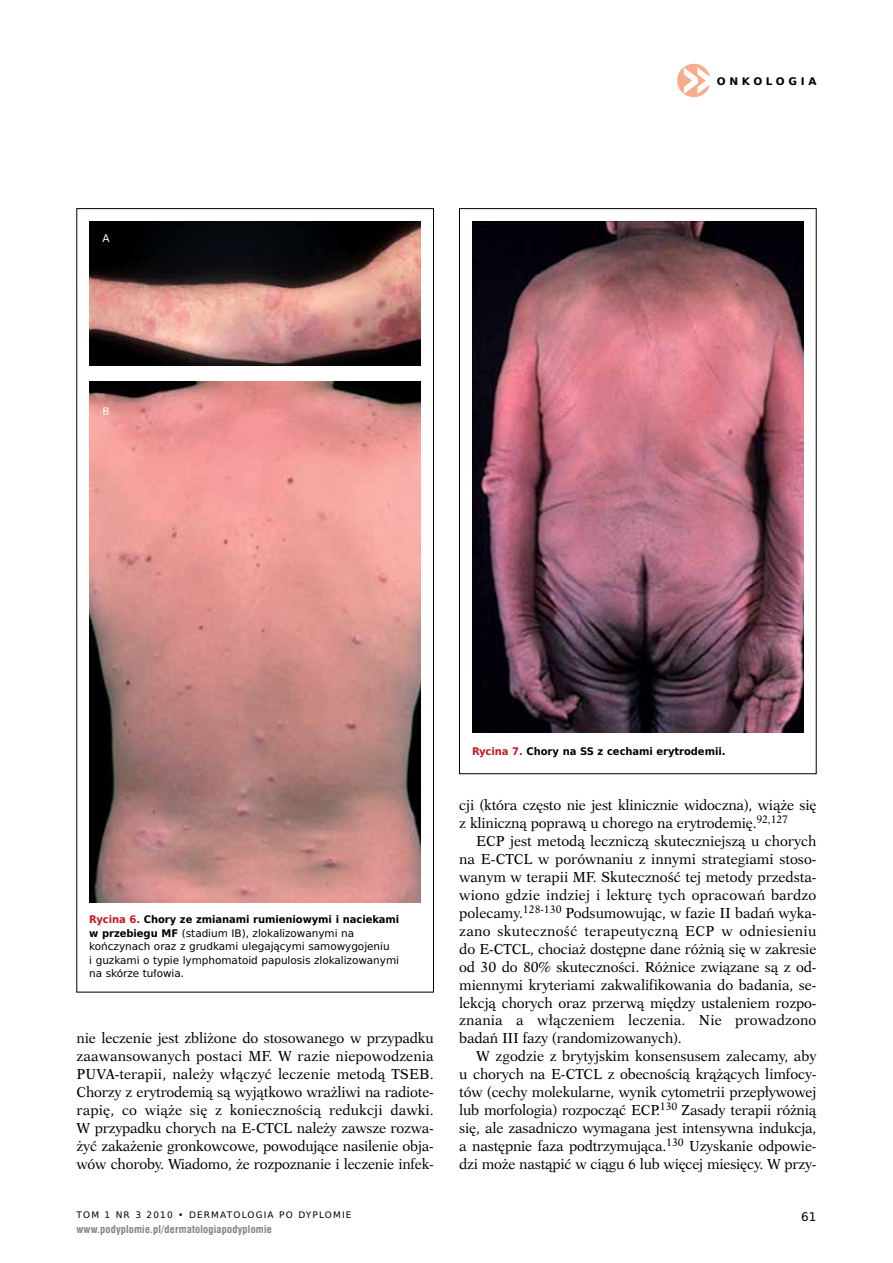
<style>
.page{position:relative;width:893px;height:1263px;background:#fff}
.page>*{position:absolute;margin:0;border:0;box-sizing:border-box;transform-origin:0 0}
.t1{font:14.55px/18px "Dutch 823 EU";letter-spacing:-.015em;color:#000;text-align:justify;scale:.96 1}
.t2{font:12px "Prima Sans EU";color:#000}
.t3{font:10.5px/13.5px "Prima Sans EU";letter-spacing:-.005em;color:#000}
.t4{font:700 10.5px "Swis 721 Cn EU";letter-spacing:.02em;color:#808285}
.t5{font:700 10.5px "Prima Sans EU";letter-spacing:-.005em;color:#000;scale:.95 1}
.t6{font:700 10.5px "Prima Sans EU";letter-spacing:.35em;color:#000}
.t7{font:10.5px "Prima Sans EU";color:#fff}
.t8{font:9px "Prima Sans EU";letter-spacing:.125em;color:#000}
.s1{font-weight:700;color:#c4161c}
.s2{font-weight:700}
.s3{color:#c4161c}
</style>
<div class="page">
<img style="left:76px;top:63px;width:741px;height:930px">
<p class="t7" style="left:102px;top:231px;width:9px">A</p>
<p class="t7" style="left:102px;top:404px;width:9px">B</p>
<p class="t6" style="left:717px;top:73px;width:101px">ONKOLOGIA</p>
<p class="t3" style="left:89px;top:912px;width:312px"><span class="s1">Rycina 6.</span> <span class="s2">Chory ze zmianami rumieniowymi i naciekami w przebiegu MF</span> (stadium IB), zlokalizowanymi na kończynach oraz z grudkami ulegającymi samowygojeniu<br>i guzkami o typie lymphomatoid papulosis zlokalizowanymi na skórze tułowia.</p>
<p class="t1" style="left:77px;top:1029px;width:374px">nie leczenie jest zbliżone do stosowanego w przypadku zaawansowanych postaci MF. W razie niepowodzenia PUVA-terapii, należy włączyć leczenie metodą TSEB.<br>Chorzy z erytrodemią są wyjątkowo wrażliwi na radiote&shy;rapię, co wiąże się z koniecznością redukcji dawki.<br>W przypadku chorych na E-CTCL należy zawsze rozwa&shy;żyć zakażenie gronkowcowe, powodujące nasilenie obja&shy;wów choroby. Wiadomo, że rozpoznanie i leczenie infek-</p>
<p class="t5" style="left:472px;top:744px;width:268px"><span class="s3">Rycina 7.</span> Chory na SS z cechami erytrodemii.</p>
<p class="t1" style="left:459px;top:796px;width:374px">cji (która często nie jest klinicznie widoczna), wiąże się z kliniczną poprawą u chorego na erytrodemię.<sup>92,127</sup></p>
<p class="t1" style="left:459px;top:832px;width:374px;text-indent:17px">ECP jest metodą leczniczą skuteczniejszą u chorych na E-CTCL w porównaniu z innymi strategiami stoso&shy;wanym w terapii MF. Skuteczność tej metody przedsta&shy;wiono gdzie indziej i lekturę tych opracowań bardzo polecamy.<sup>128-130</sup> Podsumowując, w fazie II badań wyka&shy;zano skuteczność terapeutyczną ECP w odniesieniu do E-CTCL, chociaż dostępne dane różnią się w zakresie od 30 do 80% skuteczności. Różnice związane są z od&shy;miennymi kryteriami zakwalifikowania do badania, se&shy;lekcją chorych oraz przerwą między ustaleniem rozpo&shy;znania a włączeniem leczenia. Nie prowadzono badań III fazy (randomizowanych).</p>
<p class="t1" style="left:459px;top:1047px;width:374px;text-indent:17px">W zgodzie z brytyjskim konsensusem zalecamy, aby u chorych na E-CTCL z obecnością krążących limfocy&shy;tów (cechy molekularne, wynik cytometrii przepływowej lub morfologia) rozpocząć ECP.<sup>130</sup> Zasady terapii różnią się, ale zasadniczo wymagana jest intensywna indukcja, a następnie faza podtrzymująca.<sup>130</sup> Uzyskanie odpowie&shy;dzi może nastąpić w ciągu 6 lub więcej miesięcy. W przy-</p>
<p class="t8" style="left:77px;top:1209px;width:277px">TOM 1 NR 3 2010 • DERMATOLOGIA PO DYPLOMIE</p>
<p class="t2" style="left:801px;top:1208px;width:17px">61</p>
<p class="t4" style="left:77px;top:1222px;width:197px">www.podyplomie.pl/dermatologiapodyplomie</p>
</div>
